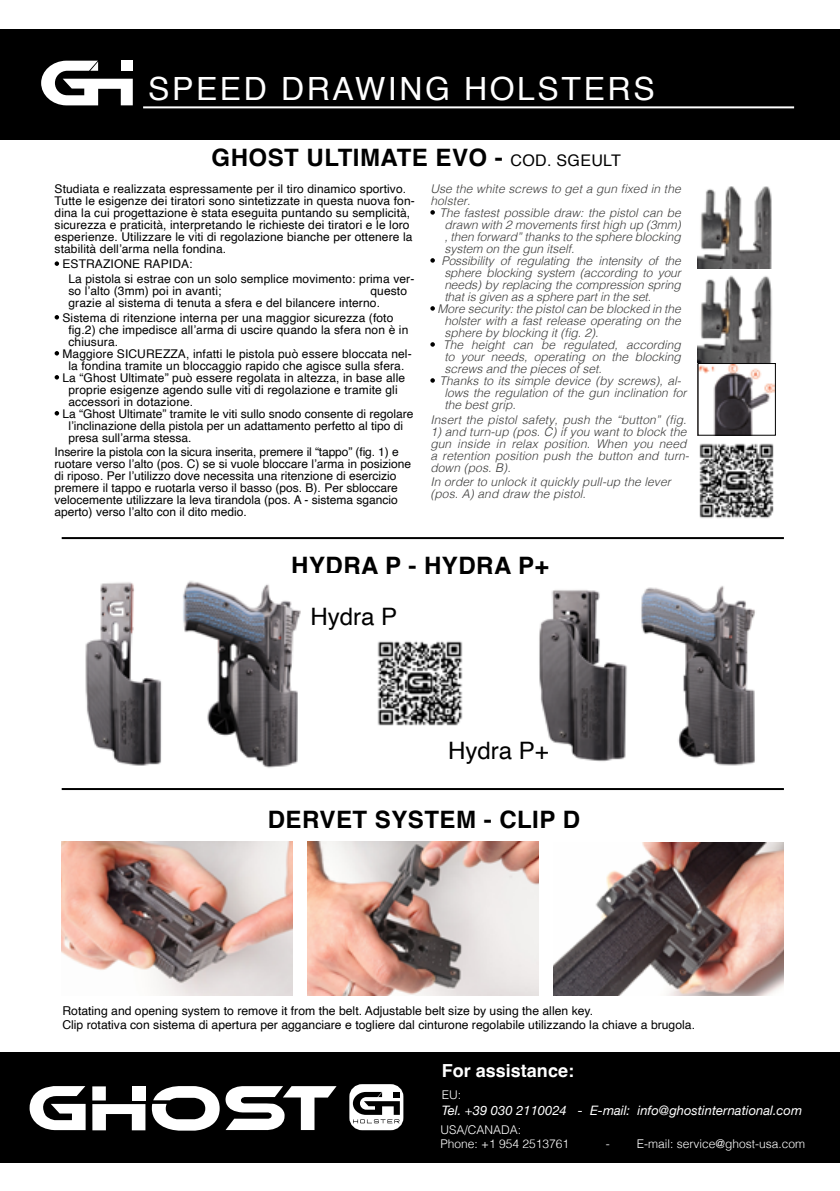
<style>
.page{position:relative;width:840px;height:1191px;background:#fff}
.page>*{position:absolute;margin:0;border:0;box-sizing:border-box;transform-origin:0 0}
.t1{font:32px "Helvetica";letter-spacing:.08em;color:#fff}
.t2{font:700 24px "Helvetica";letter-spacing:.02em;color:#000}
.t3{font:24px "Helvetica";color:#000}
.t4{font:700 18px "Helvetica";color:#fff}
.t5{font:italic 13px "Helvetica Neue";color:#fff}
.t6{font:12.2px/14.6px "Helvetica";color:#000}
.t7{font:12px/12px "Helvetica";letter-spacing:.01em;color:#000}
.t8{font:italic 300 12px/12px "Helvetica";color:#3c3c3b}
.t9{font:300 12px/14.4px "Helvetica";color:#fff}
.s1{font-weight:400;font-size:16px}
</style>
<div class="page">
<svg style="left:430px;top:210px;width:4px;height:5px"></svg>
<svg style="left:430px;top:258px;width:4px;height:5px"></svg>
<svg style="left:430px;top:306px;width:4px;height:5px"></svg>
<svg style="left:430px;top:342px;width:4px;height:5px"></svg>
<svg style="left:430px;top:378px;width:4px;height:5px"></svg>
<div style="left:0;top:29px;width:839px;height:111px;background:#000"></div>
<div style="left:0;top:1052px;width:839px;height:110px;background:#000"></div>
<hr style="left:143px;top:106px;width:650px;height:2px;background:#fff">
<svg style="left:41px;top:61px;width:92px;height:44px"></svg>
<div style="left:121px;top:61px;width:12px;height:10px;background:#fff"></div>
<div style="left:349px;top:1084px;width:54px;height:46px;border:12px solid #fff;border-radius:7px"></div>
<svg style="left:353px;top:1092px;width:46px;height:31px"></svg>
<svg style="left:30px;top:1086px;width:56px;height:44px"></svg>
<div style="left:132px;top:1086px;width:13px;height:14px;background:#fff"></div>
<div style="left:92px;top:1086px;width:14px;height:14px;background:#fff"></div>
<svg style="left:92px;top:1104px;width:53px;height:26px"></svg>
<svg style="left:152px;top:1086px;width:184px;height:44px"></svg>
<img style="left:699px;top:365px;width:74px;height:68px">
<div style="left:697px;top:363px;width:78px;height:72px;border:1px solid #000"></div>
<img style="left:697px;top:186px;width:75px;height:176px">
<svg style="left:55px;top:261px;width:4px;height:5px"></svg>
<svg style="left:55px;top:315px;width:4px;height:4px"></svg>
<svg style="left:55px;top:351px;width:4px;height:4px"></svg>
<svg style="left:55px;top:375px;width:4px;height:4px"></svg>
<svg style="left:55px;top:411px;width:4px;height:4px"></svg>
<img style="left:553px;top:842px;width:230px;height:153px">
<img style="left:307px;top:841px;width:231px;height:154px">
<img style="left:62px;top:841px;width:230px;height:154px">
<hr style="left:62px;top:788px;width:721px;height:2px;background:#000">
<img style="left:85px;top:582px;width:77px;height:184px">
<img style="left:183px;top:581px;width:118px;height:187px">
<img style="left:539px;top:590px;width:88px;height:172px">
<img style="left:641px;top:586px;width:114px;height:180px">
<hr style="left:62px;top:537px;width:721px;height:2px;background:#000">
<img style="left:699px;top:443px;width:75px;height:76px">
<img style="left:377px;top:641px;width:86px;height:85px">
<h1 class="t1" style="left:148px;top:64px;width:507px">SPEED DRAWING HOLSTERS</h1>
<h2 class="t2" style="left:211px;top:143px;width:411px">GHOST ULTIMATE EVO - <span class="s1">COD. SGEULT</span></h2>
<p class="t7" style="left:55px;top:183px;width:361px">Studiata e realizzata espressamente per il tiro dinamico sportivo.<br>Tutte le esigenze dei tiratori sono sintetizzate in questa nuova fon&shy;dina la cui progettazione è stata eseguita puntando su semplicità, sicurezza e praticità, interpretando le richieste dei tiratori e le loro esperienze. Utilizzare le viti di regolazione bianche per ottenere la stabilità dell’arma nella fondina.</p>
<p class="t7" style="left:68px;top:257px;width:347px;line-height:14.8px;text-indent:-6px">ESTRAZIONE RAPIDA:<br>La pistola si estrae con un solo semplice movimento: prima ver-</p>
<p class="t7" style="left:68px;top:285px;width:154px">so l’alto (3mm) poi in avanti;</p>
<p class="t8" style="left:430px;top:182px;width:252px">Use the white screws to get a gun fixed in the holster.</p>
<p class="t8" style="left:439px;top:206px;width:243px">The fastest possible draw: the pistol can be</p>
<p class="t8" style="left:444px;top:218px;width:238px">drawn with 2 movements first high up (3mm)</p>
<p class="t8" style="left:444px;top:230px;width:238px">, then forward” thanks to the sphere blocking</p>
<p class="t8" style="left:444px;top:242px;width:132px">system on the gun itself.</p>
<p class="t8" style="left:441px;top:254px;width:241px">Possibility of regulating the intensity of the</p>
<p class="t8" style="left:444px;top:266px;width:238px">sphere blocking system (according to your</p>
<p class="t8" style="left:444px;top:278px;width:238px">needs) by replacing the compression spring</p>
<p class="t8" style="left:444px;top:290px;width:208px">that is given as a sphere part in the set.</p>
<p class="t8" style="left:437px;top:302px;width:244px">More security: the pistol can be blocked in the</p>
<p class="t8" style="left:444px;top:314px;width:238px">holster with a fast release operating on the</p>
<p class="t8" style="left:444px;top:326px;width:156px">sphere by blocking it (fig. 2).</p>
<p class="t8" style="left:443px;top:338px;width:239px">The height can be regulated, according</p>
<p class="t8" style="left:444px;top:350px;width:238px">to your needs, operating on the blocking</p>
<p class="t8" style="left:444px;top:362px;width:159px">screws and the pieces of set.</p>
<p class="t8" style="left:439px;top:374px;width:243px">Thanks to its simple device (by screws), al-</p>
<p class="t8" style="left:444px;top:386px;width:243px">lows the regulation of the gun inclination for</p>
<p class="t8" style="left:444px;top:398px;width:73px">the best grip.</p>
<p class="t8" style="left:430px;top:412px;width:257px">Insert the pistol safety, push the “button” (fig.</p>
<p class="t8" style="left:430px;top:424px;width:260px">1) and turn-up (pos. C) if you want to block the gun inside in relax position. When you need a retention position push the button and turn&shy;down (pos. B).</p>
<p class="t8" style="left:430px;top:475px;width:242px">In order to unlock it quickly pull-up the lever (pos. A) and draw the pistol.</p>
<p class="t7" style="left:68px;top:285px;width:340px;text-indent:302px">questo grazie al sistema di tenuta a sfera e del bilancere interno.</p>
<p class="t7" style="left:62px;top:312px;width:332px">Sistema di ritenzione interna per una maggior sicurezza (foto</p>
<p class="t7" style="left:68px;top:324px;width:341px">fig.2) che impedisce all’arma di uscire quando la sfera non è in</p>
<p class="t7" style="left:68px;top:336px;width:51px">chiusura.</p>
<p class="t7" style="left:62px;top:348px;width:350px">Maggiore SICUREZZA, infatti le pistola può essere bloccata nel-</p>
<p class="t7" style="left:68px;top:360px;width:337px">la fondina tramite un bloccaggio rapido che agisce sulla sfera.</p>
<p class="t7" style="left:62px;top:372px;width:344px">La “Ghost Ultimate” può essere regolata in altezza, in base alle</p>
<p class="t7" style="left:68px;top:384px;width:330px">proprie esigenze agendo sulle viti di regolazione e tramite gli</p>
<p class="t7" style="left:68px;top:396px;width:126px">accessori in dotazione.</p>
<p class="t7" style="left:62px;top:408px;width:352px">La “Ghost Ultimate” tramite le viti sullo snodo consente di regolare</p>
<p class="t7" style="left:69px;top:420px;width:336px">l’inclinazione della pistola per un adattamento perfetto al tipo di</p>
<p class="t7" style="left:69px;top:432px;width:124px">presa sull’arma stessa.</p>
<p class="t7" style="left:55px;top:446px;width:358px">Inserire la pistola con la sicura inserita, premere il “tappo” (fig. 1) e ruotare verso l’alto (pos. C) se si vuole bloccare l’arma in posizione di riposo. Per l’utilizzo dove necessita una ritenzione di esercizio premere il tappo e ruotarla verso il basso (pos. B). Per sbloccare velocemente utilizzare la leva tirandola (pos. A - sistema sgancio aperto) verso l’alto con il dito medio.</p>
<h2 class="t2" style="left:291px;top:551px;width:259px">HYDRA P - HYDRA P+</h2>
<h2 class="t3" style="left:310px;top:598px;width:88px">Hydra P</h2>
<h2 class="t3" style="left:448px;top:731px;width:102px">Hydra P+</h2>
<h2 class="t2" style="left:267px;top:805px;width:313px">DERVET SYSTEM - CLIP D</h2>
<p class="t6" style="left:62px;top:1003px;width:633px">Rotating and opening system to remove it from the belt. Adjustable belt size by using the allen key.<br>Clip rotativa con sistema di apertura per agganciare e togliere dal cinturone regolabile utilizzando la chiave a brugola.</p>
<h3 class="t4" style="left:441px;top:1060px;width:134px">For assistance:</h3>
<p class="t9" style="left:441px;top:1086px;width:21px">EU:</p>
<p class="t5" style="left:441px;top:1100px;width:361px">Tel. +39 030 2110024 - E-mail: info@ghostinternational.com</p>
<p class="t9" style="left:440px;top:1121px;width:130px">USA/CANADA:<br>Phone: +1 954 2513761</p>
<p class="t9" style="left:605px;top:1135px;width:200px">- E-mail: service@ghost-usa.com</p>
</div>
